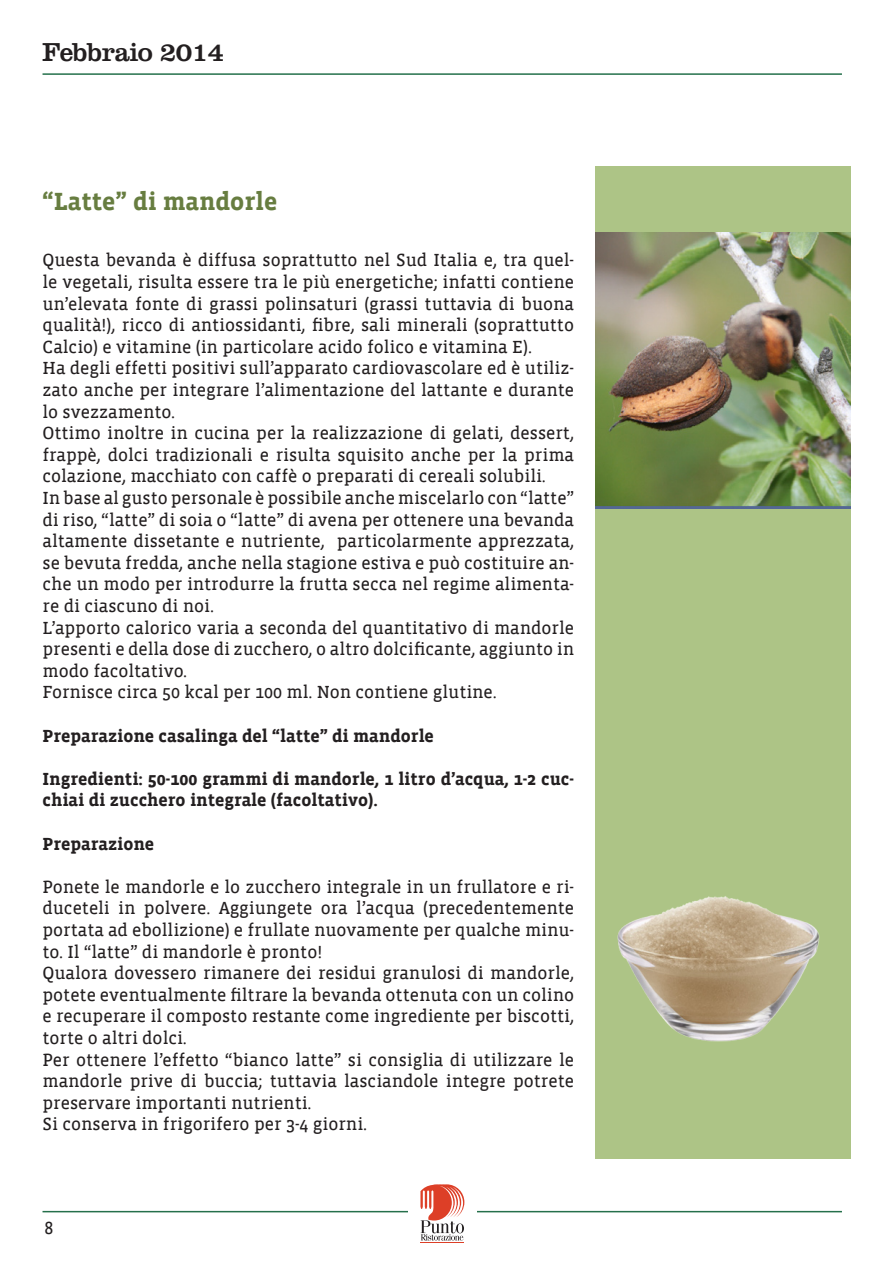
<style>
.page{position:relative;width:893px;height:1263px;background:#fff}
.page>*{position:absolute;margin:0;border:0;box-sizing:border-box;transform-origin:0 0}
.t1{font:27px "Clarendon";letter-spacing:-.02em;color:#231f20}
.Domande{font:700 25.5px "Vista Slab";color:#677d40}
.t2{font:18px/21.6px "Vista Slab Reg";color:#231f20;text-align:justify}
.t3{font:700 18px/21.6px "Vista Slab";color:#231f20}
</style>
<div class="page">
<hr style="left:43px;top:1211px;width:799px;height:1px;background:#25704b">
<hr style="left:43px;top:73px;width:799px;height:2px;background:#25704b">
<div style="left:408px;top:1182px;width:68px;height:60px;background:#fff"></div>
<hr style="left:421px;top:1242px;width:43px;height:1px;background:#dd3f27">
<svg style="left:420px;top:1184px;width:44px;height:56px"></svg>
<div style="left:595px;top:166px;width:255px;height:992px;background:#adc486"></div>
<img style="left:595px;top:232px;width:255px;height:276px">
<img style="left:617px;top:896px;width:203px;height:146px">
<h1 class="t1" style="left:43px;top:36px;width:183px">Febbraio 2014</h1>
<p class="Domande" style="left:43px;top:189px;width:236px">“Latte” di mandorle</p>
<p class="t2" style="left:43px;top:250px;width:533px">Questa bevanda è diffusa soprattutto nel Sud Italia e, tra quel&shy;le vegetali, risulta essere tra le più energetiche; infatti contiene un’elevata fonte di grassi polinsaturi (grassi tuttavia di buona qualità!), ricco di antiossidanti, fibre, sali minerali (soprattutto Calcio) e vitamine (in particolare acido folico e vitamina E).</p>
<p class="t2" style="left:43px;top:358px;width:533px">Ha degli effetti positivi sull’apparato cardiovascolare ed è utiliz&shy;zato anche per integrare l’alimentazione del lattante e durante lo svezzamento.</p>
<p class="t2" style="left:43px;top:423px;width:533px">Ottimo inoltre in cucina per la realizzazione di gelati, dessert, frappè, dolci tradizionali e risulta squisito anche per la prima colazione, macchiato con caffè o preparati di cereali solubili.</p>
<p class="t2" style="left:43px;top:488px;width:533px">In base al gusto personale è possibile anche miscelarlo con “latte” di riso, “latte” di soia o “latte” di avena per ottenere una bevanda altamente dissetante e nutriente, particolarmente apprezzata, se bevuta fredda, anche nella stagione estiva e può costituire an&shy;che un modo per introdurre la frutta secca nel regime alimenta&shy;re di ciascuno di noi.</p>
<p class="t2" style="left:43px;top:617px;width:533px">L’apporto calorico varia a seconda del quantitativo di mandorle presenti e della dose di zucchero, o altro dolcificante, aggiunto in modo facoltativo.</p>
<p class="t2" style="left:43px;top:682px;width:456px">Fornisce circa 50 kcal per 100 ml. Non contiene glutine.</p>
<p class="t3" style="left:43px;top:725px;width:393px">Preparazione casalinga del “latte” di mandorle</p>
<p class="t3" style="left:43px;top:768px;width:533px">Ingredienti: 50-100 grammi di mandorle, 1 litro d’acqua, 1-2 cuc&shy;chiai di zucchero integrale (facoltativo).</p>
<p class="t3" style="left:43px;top:833px;width:113px">Preparazione</p>
<p class="t2" style="left:43px;top:876px;width:533px">Ponete le mandorle e lo zucchero integrale in un frullatore e ri&shy;duceteli in polvere. Aggiungete ora l’acqua (precedentemente portata ad ebollizione) e frullate nuovamente per qualche minu&shy;to. Il “latte” di mandorle è pronto!</p>
<p class="t2" style="left:43px;top:963px;width:533px">Qualora dovessero rimanere dei residui granulosi di mandorle, potete eventualmente filtrare la bevanda ottenuta con un colino e recuperare il composto restante come ingrediente per biscotti, torte o altri dolci.</p>
<p class="t2" style="left:43px;top:1049px;width:533px">Per ottenere l’effetto “bianco latte” si consiglia di utilizzare le mandorle prive di buccia; tuttavia lasciandole integre potrete preservare importanti nutrienti.</p>
<p class="t2" style="left:43px;top:1114px;width:326px">Si conserva in frigorifero per 3-4 giorni.</p>
<p class="t2" style="left:45px;top:1218px;width:11px">8</p>
</div>
